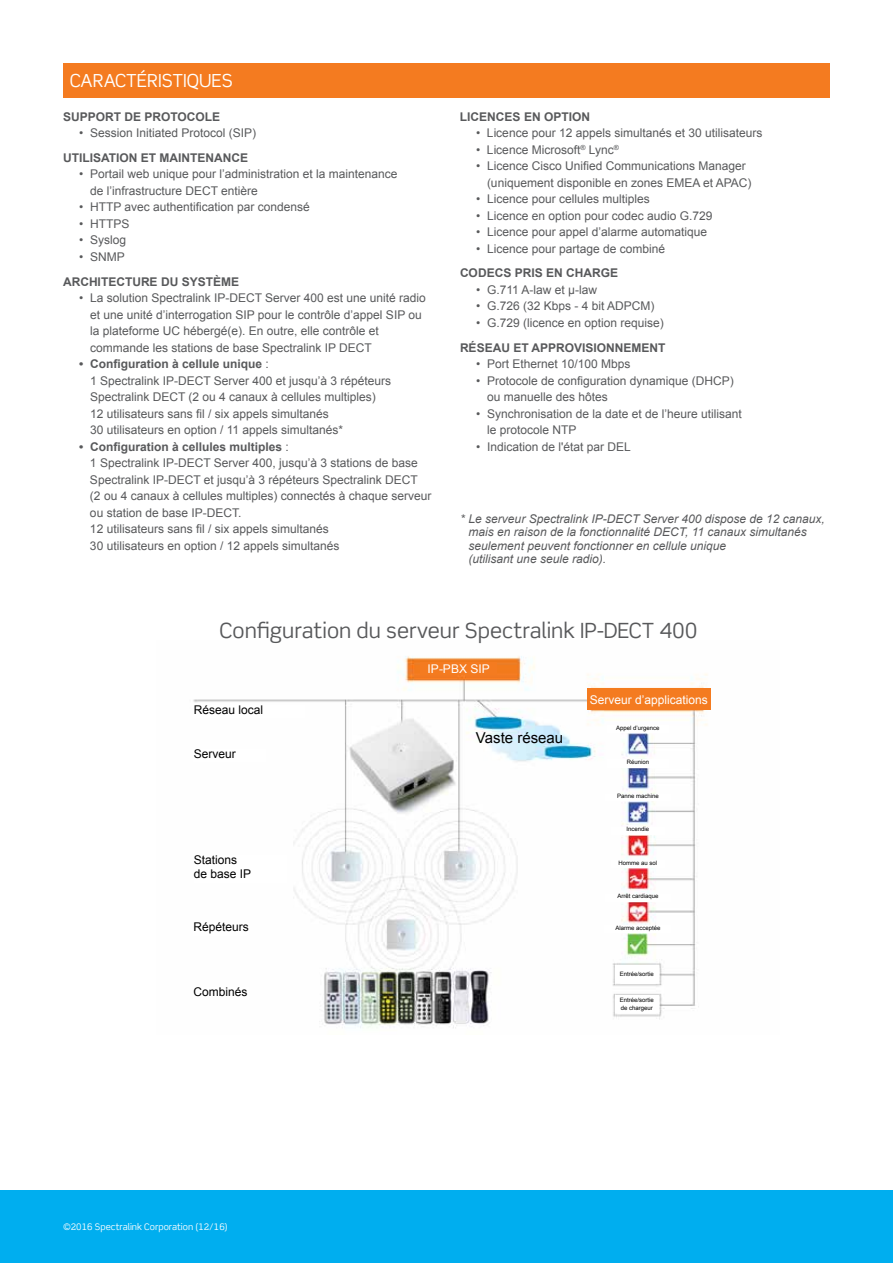
<style>
.page{position:relative;width:893px;height:1263px;background:#fff}
.page>*{position:absolute;margin:0;border:0;box-sizing:border-box;transform-origin:0 0}
.t1{font:21px "Scene Std";color:#58595b}
.t2{font:18px "Scene Std";color:#fff}
.t3{font:15px "Arial";color:#000101}
.t4{font:12px/16.5px "Arial";color:#58595b}
.t5{font:italic 12px/13.5px "Arial";color:#58595b}
.t6{font:700 12px "Arial";color:#58595b}
.t7{font:12px/14px "Arial";color:#000101}
.t8{font:12px "Arial";color:#fff}
.t9{font:9px "Scene Std";color:#fff}
.t10{font:6px/7.5px "Arial";color:#000101}
.s1{font-weight:700}
</style>
<div class="page">
<div style="left:0;top:1189px;width:893px;height:74px;background:#00aeef"></div>
<div style="left:63px;top:63px;width:767px;height:35px;background:#f47b20"></div>
<img style="left:193px;top:656px;width:518px;height:372px">
<div style="left:194px;top:749px;width:72px;height:13px;background:#fff"></div>
<div style="left:194px;top:705px;width:111px;height:13px;background:#fff"></div>
<div style="left:193px;top:923px;width:56px;height:12px;background:#fff"></div>
<div style="left:194px;top:855px;width:93px;height:28px;background:#fff"></div>
<div style="left:193px;top:988px;width:56px;height:12px;background:#fff"></div>
<div style="left:420px;top:662px;width:77px;height:13px;background:#f47b20"></div>
<div style="left:587px;top:688px;width:123px;height:22px;background:#f47b20"></div>
<div style="left:607px;top:725px;width:62px;height:8px;background:#fff"></div>
<div style="left:607px;top:759px;width:62px;height:8px;background:#fff"></div>
<div style="left:605px;top:794px;width:65px;height:7px;background:#fff"></div>
<div style="left:611px;top:827px;width:54px;height:8px;background:#fff"></div>
<div style="left:611px;top:860px;width:54px;height:7px;background:#fff"></div>
<div style="left:605px;top:893px;width:65px;height:8px;background:#fff"></div>
<div style="left:605px;top:925px;width:66px;height:8px;background:#fff"></div>
<div style="left:615px;top:965px;width:43px;height:18px;background:#fff"></div>
<div style="left:615px;top:995px;width:43px;height:18px;background:#fff"></div>
<h2 class="t2" style="left:70px;top:70px;width:164px">CARACTÉRISTIQUES</h2>
<p class="t6" style="left:63px;top:108px;width:159px">SUPPORT DE PROTOCOLE</p>
<p class="t4" style="left:79px;top:125px;width:178px">• Session Initiated Protocol (SIP)</p>
<p class="t6" style="left:63px;top:150px;width:187px">UTILISATION ET MAINTENANCE</p>
<p class="t4" style="left:90px;top:166px;width:309px;text-indent:-11px">• Portail web unique pour l’administration et la maintenance de l’infrastructure DECT entière</p>
<p class="t4" style="left:79px;top:199px;width:232px">• HTTP avec authentification par condensé</p>
<p class="t4" style="left:79px;top:215px;width:52px">• HTTPS</p>
<p class="t4" style="left:79px;top:232px;width:48px">• Syslog</p>
<p class="t4" style="left:79px;top:248px;width:47px">• SNMP</p>
<p class="t6" style="left:63px;top:273px;width:178px">ARCHITECTURE DU SYSTÈME</p>
<p class="t4" style="left:90px;top:290px;width:337px;text-indent:-11px">• La solution Spectralink IP-DECT Server 400 est une unité radio et une unité d’interrogation SIP pour le contrôle d’appel SIP ou la plateforme UC hébergé(e). En outre, elle contrôle et commande les stations de base Spectralink IP DECT</p>
<p class="t4" style="left:90px;top:356px;width:303px;text-indent:-11px"><span class="s1">• Configuration à cellule unique</span> :<br>1 Spectralink IP-DECT Server 400 et jusqu’à 3 répéteurs Spectralink DECT (2 ou 4 canaux à cellules multiples)<br>12 utilisateurs sans fil / six appels simultanés<br>30 utilisateurs en option / 11 appels simultanés*</p>
<p class="t4" style="left:90px;top:438px;width:343px;text-indent:-11px"><span class="s1">• Configuration à cellules multiples</span> :<br>1 Spectralink IP-DECT Server 400, jusqu’à 3 stations de base Spectralink IP-DECT et jusqu’à 3 répéteurs Spectralink DECT (2 ou 4 canaux à cellules multiples) connectés à chaque serveur ou station de base IP-DECT.<br>12 utilisateurs sans fil / six appels simultanés<br>30 utilisateurs en option / 12 appels simultanés</p>
<p class="t6" style="left:460px;top:108px;width:132px">LICENCES EN OPTION</p>
<p class="t4" style="left:476px;top:125px;width:288px">• Licence pour 12 appels simultanés et 30 utilisateurs</p>
<p class="t4" style="left:476px;top:141px;width:144px">• Licence Microsoft<sup>®</sup> Lync<sup>®</sup></p>
<p class="t4" style="left:487px;top:158px;width:266px;text-indent:-11px">• Licence Cisco Unified Communications Manager (uniquement disponible en zones EMEA et APAC)</p>
<p class="t4" style="left:476px;top:191px;width:175px">• Licence pour cellules multiples</p>
<p class="t4" style="left:476px;top:207px;width:238px">• Licence en option pour codec audio G.729</p>
<p class="t4" style="left:476px;top:224px;width:232px">• Licence pour appel d’alarme automatique</p>
<p class="t4" style="left:476px;top:240px;width:190px">• Licence pour partage de combiné</p>
<p class="t6" style="left:460px;top:265px;width:160px">CODECS PRIS EN CHARGE</p>
<p class="t4" style="left:476px;top:281px;width:122px">• G.711 A-law et µ-law</p>
<p class="t4" style="left:476px;top:298px;width:180px">• G.726 (32 Kbps - 4 bit ADPCM)</p>
<p class="t4" style="left:476px;top:314px;width:189px">• G.729 (licence en option requise)</p>
<p class="t6" style="left:460px;top:339px;width:207px">RÉSEAU ET APPROVISIONNEMENT</p>
<p class="t4" style="left:476px;top:356px;width:156px">• Port Ethernet 10/100 Mbps</p>
<p class="t4" style="left:487px;top:372px;width:248px;text-indent:-11px">• Protocole de configuration dynamique (DHCP) ou manuelle des hôtes</p>
<p class="t4" style="left:487px;top:405px;width:256px;text-indent:-11px">• Synchronisation de la date et de l’heure utilisant le protocole NTP</p>
<p class="t4" style="left:476px;top:438px;width:156px">• Indication de l'état par DEL</p>
<p class="t5" style="left:469px;top:512px;width:358px;text-indent:-9px">* Le serveur Spectralink IP-DECT Server 400 dispose de 12 canaux, mais en raison de la fonctionnalité DECT, 11 canaux simultanés seulement peuvent fonctionner en cellule unique<br>(utilisant une seule radio).</p>
<h1 class="t1" style="left:219px;top:617px;width:480px">Configuration du serveur Spectralink IP-DECT 400</h1>
<p class="t7" style="left:194px;top:703px;width:71px">Réseau local</p>
<p class="t7" style="left:194px;top:747px;width:44px">Serveur</p>
<p class="t7" style="left:194px;top:853px;width:59px">Stations de base IP</p>
<p class="t7" style="left:193px;top:920px;width:57px">Répéteurs</p>
<p class="t7" style="left:193px;top:985px;width:56px">Combinés</p>
<p class="t9" style="left:63px;top:1220px;width:166px">©2016 Spectralink Corporation (12/16)</p>
<p class="t8" style="left:428px;top:661px;width:64px">IP-PBX SIP</p>
<p class="t3" style="left:476px;top:728px;width:89px">Vaste réseau</p>
<p class="t8" style="left:590px;top:691px;width:120px">Serveur d’applications</p>
<p class="t10" style="left:616px;top:724px;width:45px">Appel d’urgence</p>
<p class="t10" style="left:627px;top:758px;width:24px">Réunion</p>
<p class="t10" style="left:617px;top:792px;width:43px">Panne machine</p>
<p class="t10" style="left:626px;top:825px;width:24px">Incendie</p>
<p class="t10" style="left:618px;top:859px;width:40px">Homme au sol</p>
<p class="t10" style="left:617px;top:892px;width:43px">Arrêt cardiaque</p>
<p class="t10" style="left:615px;top:924px;width:47px">Alarme acceptée</p>
<p class="t10" style="left:620px;top:970px;width:36px">Entrée/sortie</p>
<p class="t10" style="left:620px;top:996px;width:36px">Entrée/sortie de chargeur</p>
</div>
